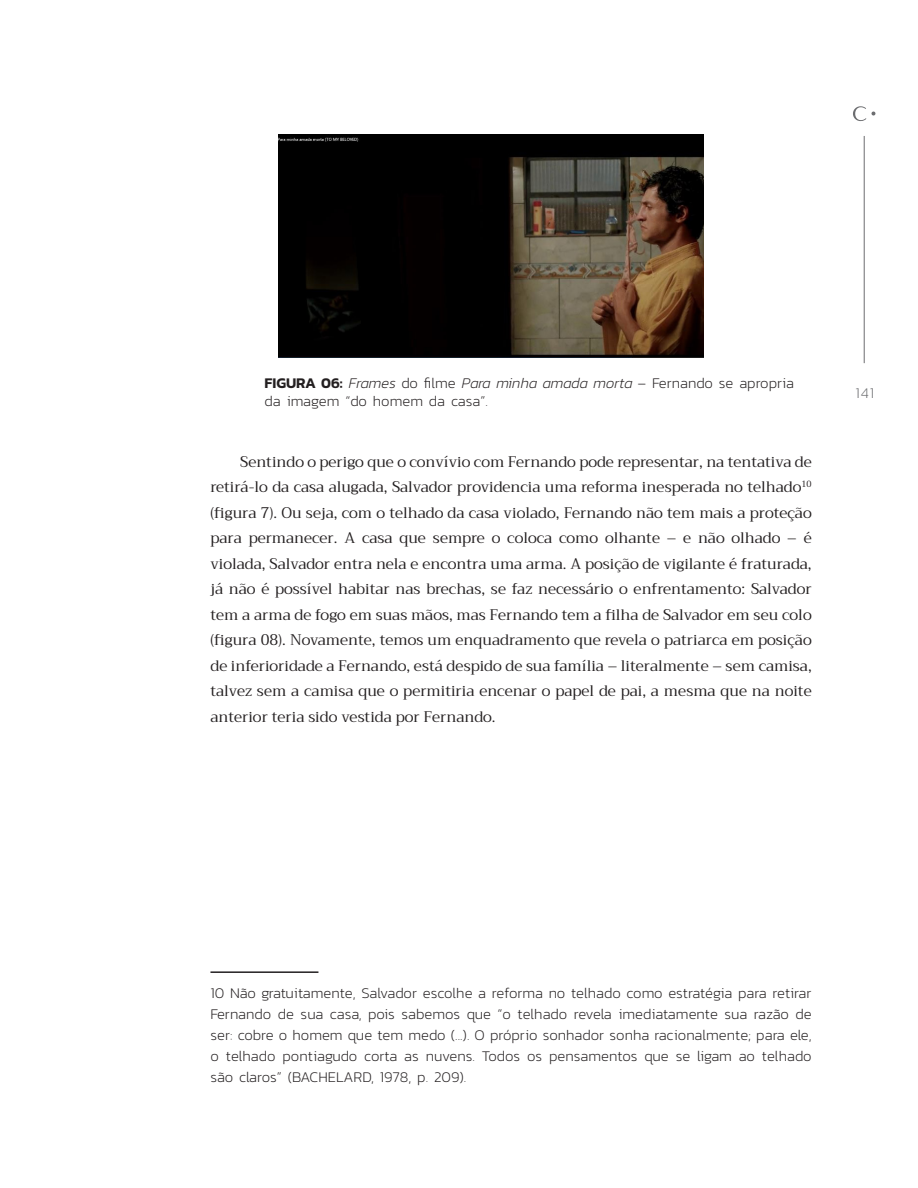
<style>
.page{position:relative;width:918px;height:1188px;background:#fff}
.page>*{position:absolute;margin:0;border:0;box-sizing:border-box;transform-origin:0 0}
.CORPO_DE_TEXTO_2020{font:15px/25.5px "Trirong";color:#231f20;text-align:justify}
.NOTA_RODAPÉ_2020-2{font:200 15px/21px "Kanit";color:#231f20;text-align:justify}
.t1{font:200 15px "Kanit";color:#6c6d70}
.s1{font-weight:600}
.s2{font-style:italic}
</style>
<div class="page">
<svg style="left:853px;top:106px;width:13px;height:15px"></svg>
<hr style="left:864px;top:136px;width:1px;height:227px;background:#6c6d70">
<hr style="left:210px;top:971px;width:108px;height:2px;background:#231f20">
<img style="left:279px;top:135px;width:425px;height:222px">
<p class="NOTA_RODAPÉ_2020-2" style="left:264px;top:372px;width:531px"><span class="s1">FIGURA 06:</span> <span class="s2">Frames</span> do filme <span class="s2">Para minha amada morta</span> – Fernando se apropria</p>
<p class="NOTA_RODAPÉ_2020-2" style="left:264px;top:390px;width:225px">da imagem “do homem da casa”.</p>
<p class="CORPO_DE_TEXTO_2020" style="left:210px;top:449px;width:603px;text-indent:30px">Sentindo o perigo que o convívio com Fernando pode representar, na tentativa de retirá-lo da casa alugada, Salvador providencia uma reforma inesperada no telhado<sup>10 </sup>(figura 7). Ou seja, com o telhado da casa violado, Fernando não tem mais a proteção para permanecer. A casa que sempre o coloca como olhante – e não olhado – é violada, Salvador entra nela e encontra uma arma. A posição de vigilante é fraturada, já não é possível habitar nas brechas, se faz necessário o enfrentamento: Salvador tem a arma de fogo em suas mãos, mas Fernando tem a filha de Salvador em seu colo (figura 08). Novamente, temos um enquadramento que revela o patriarca em posição de inferioridade a Fernando, está despido de sua família – literalmente – sem camisa, talvez sem a camisa que o permitiria encenar o papel de pai, a mesma que na noite anterior teria sido vestida por Fernando.</p>
<p class="t1" style="left:855px;top:383px;width:20px">141</p>
<p class="NOTA_RODAPÉ_2020-2" style="left:210px;top:982px;width:603px">10 Não gratuitamente, Salvador escolhe a reforma no telhado como estratégia para retirar Fernando de sua casa, pois sabemos que “o telhado revela imediatamente sua razão de ser: cobre o homem que tem medo (...). O próprio sonhador sonha racionalmente; para ele, o telhado pontiagudo corta as nuvens. Todos os pensamentos que se ligam ao telhado são claros” (BACHELARD, 1978, p. 209).</p>
</div>
